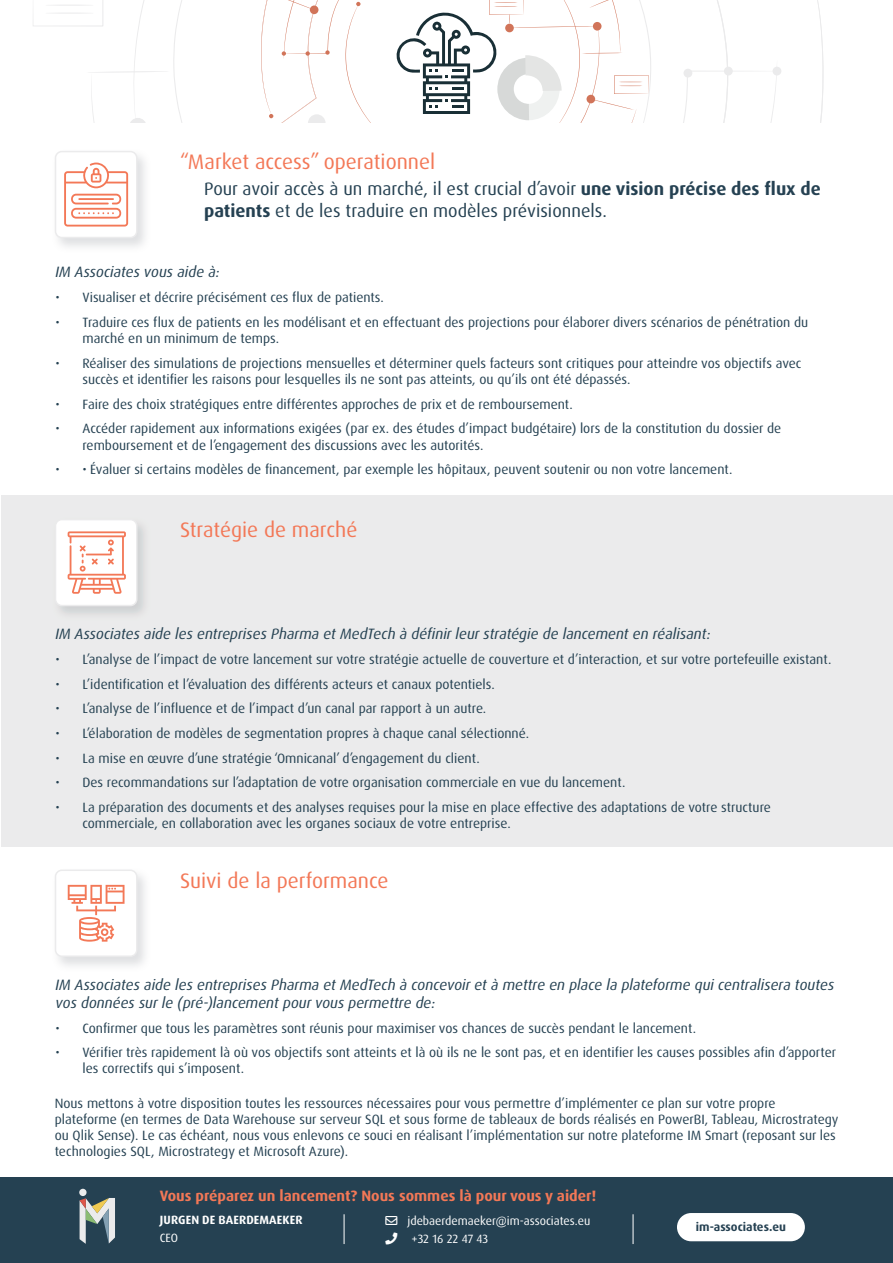
<style>
.page{position:relative;width:893px;height:1263px;background:#fff}
.page>*{position:absolute;margin:0;border:0;box-sizing:border-box;transform-origin:0 0}
.t1{font:21px "Dax Pro";color:#f37857}
.t2{font:18px/21.6px "Dax Pro";color:#254152}
.t3{font:italic 15px/18px "Dax Pro";color:#254152}
.t4{font:700 15px "Dax Pro";color:#f37857}
.t5{font:13.5px/16.2px "Dax Pro";color:#254152}
.t6{font:12px/18.6px "Dax Pro";color:#fff}
.t7{font:700 12px "Dax Pro";letter-spacing:.01em;color:#fff}
.t8{font:700 12px "Dax Pro";color:#254152}
.s1{font-weight:700}
</style>
<div class="page">
<div style="left:1px;top:495px;width:891px;height:351px;background:#ebebec"></div>
<div style="left:55px;top:869px;width:83px;height:88px;border:2px solid #ebebec;border-radius:6px"></div>
<div style="left:55px;top:520px;width:82px;height:85px;background:#fff;border-radius:6px"></div>
<div style="left:55px;top:519px;width:83px;height:87px;border:2px solid #ebebec;border-radius:6px"></div>
<svg style="left:33px;top:0;width:748px;height:247px"></svg>
<svg style="left:68px;top:531px;width:58px;height:63px"></svg>
<svg style="left:68px;top:885px;width:57px;height:57px"></svg>
<div style="left:0;top:1177px;width:893px;height:86px;background:#254152"></div>
<div style="left:79px;top:1189px;width:8px;height:7px;background:#ebebec;border-radius:50%"></div>
<svg style="left:80px;top:1198px;width:35px;height:46px"></svg>
<hr style="left:344px;top:1214px;width:1px;height:30px;background:#fff">
<hr style="left:633px;top:1214px;width:1px;height:30px;background:#fff">
<div style="left:677px;top:1213px;width:128px;height:28px;background:#fff;border-radius:14px"></div>
<h1 class="t1" style="left:180px;top:148px;width:257px">“Market access” operationnel</h1>
<h2 class="t2" style="left:204px;top:178px;width:618px">Pour avoir accès à un marché, il est crucial d’avoir <span class="s1">une vision précise des flux de patients</span> et de les traduire en modèles prévisionnels.</h2>
<p class="t3" style="left:55px;top:263px;width:166px">IM Associates vous aide à:</p>
<p class="t5" style="left:55px;top:289px;width:330px">• Visualiser et décrire précisément ces flux de patients.</p>
<p class="t5" style="left:82px;top:314px;width:727px;text-indent:-27px">• Traduire ces flux de patients en les modélisant et en effectuant des projections pour élaborer divers scénarios de pénétration du marché en un minimum de temps.</p>
<p class="t5" style="left:82px;top:355px;width:720px;text-indent:-27px">• Réaliser des simulations de projections mensuelles et déterminer quels facteurs sont critiques pour atteindre vos objectifs avec succès et identifier les raisons pour lesquelles ils ne sont pas atteints, ou qu’ils ont été dépassés.</p>
<p class="t5" style="left:55px;top:396px;width:519px">• Faire des choix stratégiques entre différentes approches de prix et de remboursement.</p>
<p class="t5" style="left:82px;top:421px;width:700px;text-indent:-27px">• Accéder rapidement aux informations exigées (par ex. des études d’impact budgétaire) lors de la constitution du dossier de remboursement et de l’engagement des discussions avec les autorités.</p>
<p class="t5" style="left:55px;top:462px;width:679px">• • Évaluer si certains modèles de financement, par exemple les hôpitaux, peuvent soutenir ou non votre lancement.</p>
<h1 class="t1" style="left:180px;top:516px;width:179px">Stratégie de marché</h1>
<p class="t3" style="left:55px;top:625px;width:657px">IM Associates aide les entreprises Pharma et MedTech à définir leur stratégie de lancement en réalisant:</p>
<p class="t5" style="left:55px;top:651px;width:777px">• L’analyse de l’impact de votre lancement sur votre stratégie actuelle de couverture et d’interaction, et sur votre portefeuille existant.</p>
<p class="t5" style="left:55px;top:676px;width:441px">• L’identification et l’évaluation des différents acteurs et canaux potentiels.</p>
<p class="t5" style="left:55px;top:700px;width:432px">• L’analyse de l’influence et de l’impact d’un canal par rapport à un autre.</p>
<p class="t5" style="left:55px;top:725px;width:475px">• L’élaboration de modèles de segmentation propres à chaque canal sélectionné.</p>
<p class="t5" style="left:55px;top:750px;width:426px">• La mise en œuvre d’une stratégie ‘Omnicanal’ d’engagement du client.</p>
<p class="t5" style="left:55px;top:775px;width:571px">• Des recommandations sur l’adaptation de votre organisation commerciale en vue du lancement.</p>
<p class="t5" style="left:82px;top:799px;width:690px;text-indent:-27px">• La préparation des documents et des analyses requises pour la mise en place effective des adaptations de votre structure commerciale, en collaboration avec les organes sociaux de votre entreprise.</p>
<h1 class="t1" style="left:180px;top:867px;width:210px">Suivi de la performance</h1>
<p class="t3" style="left:55px;top:976px;width:780px">IM Associates aide les entreprises Pharma et MedTech à concevoir et à mettre en place la plateforme qui centralisera toutes vos données sur le (pré-)lancement pour vous permettre de:</p>
<p class="t5" style="left:55px;top:1020px;width:642px">• Confirmer que tous les paramètres sont réunis pour maximiser vos chances de succès pendant le lancement.</p>
<p class="t5" style="left:82px;top:1044px;width:755px;text-indent:-27px">• Vérifier très rapidement là où vos objectifs sont atteints et là où ils ne le sont pas, et en identifier les causes possibles afin d’apporter les correctifs qui s’imposent.</p>
<p class="t5" style="left:55px;top:1095px;width:785px">Nous mettons à votre disposition toutes les ressources nécessaires pour vous permettre d’implémenter ce plan sur votre propre plateforme (en termes de Data Warehouse sur serveur SQL et sous forme de tableaux de bords réalisés en PowerBI, Tableau, Microstrategy ou Qlik Sense). Le cas échéant, nous vous enlevons ce souci en réalisant l’implémentation sur notre plateforme IM Smart (reposant sur les technologies SQL, Microstrategy et Microsoft Azure).</p>
<p class="t4" style="left:160px;top:1185px;width:438px">Vous préparez un lancement? Nous sommes là pour vous y aider!</p>
<p class="t7" style="left:160px;top:1212px;width:144px">JURGEN DE BAERDEMAEKER</p>
<p class="t6" style="left:160px;top:1229px;width:20px">CEO</p>
<p class="t6" style="left:412px;top:1211px;width:180px;text-indent:-4px">jdebaerdemaeker@im-associates.eu +32 16 22 47 43</p>
<p class="t8" style="left:696px;top:1218px;width:92px">im-associates.eu</p>
</div>
